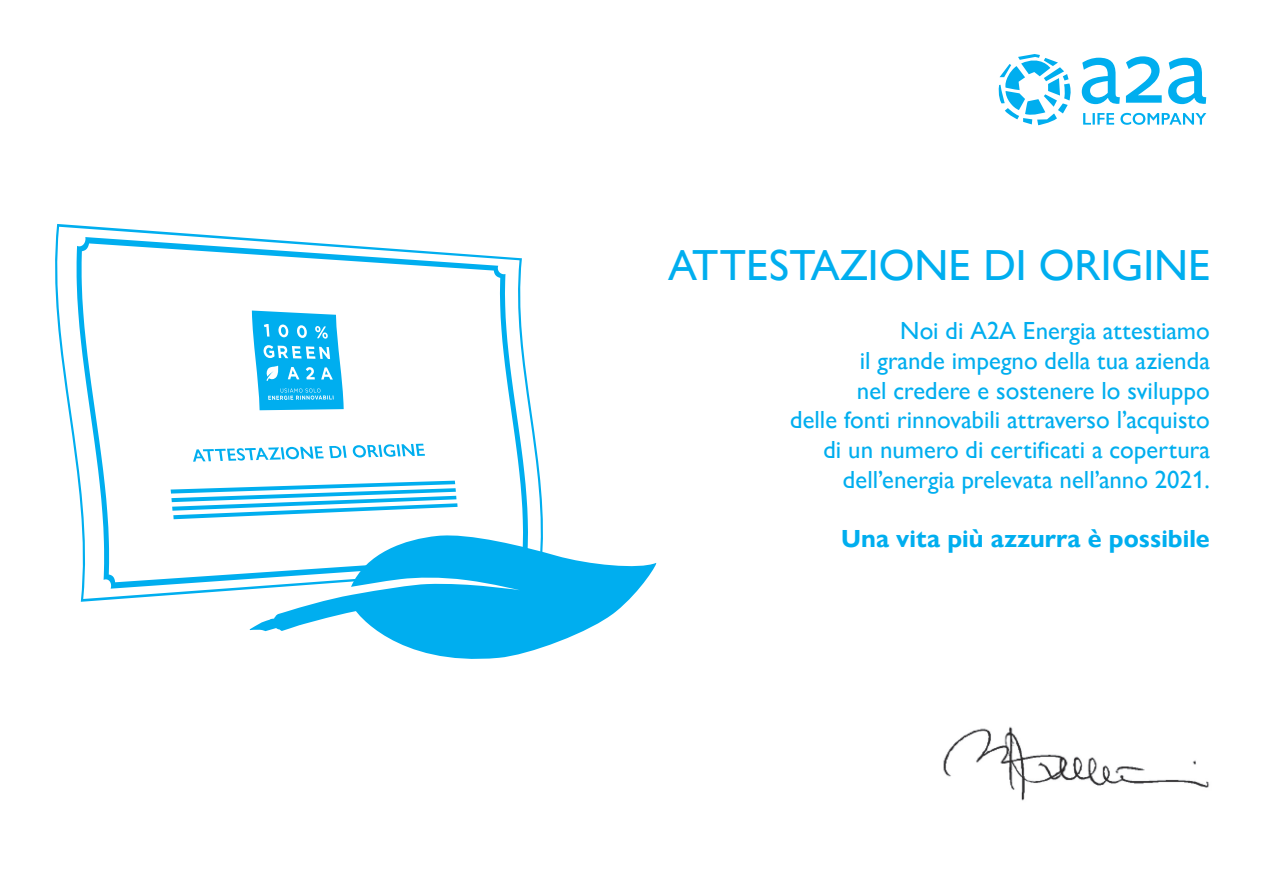
<style>
.page{position:relative;width:1263px;height:893px;background:#fff}
.page>*{position:absolute;margin:0;border:0;box-sizing:border-box;transform-origin:0 0}
.t1{font:500 43.5px "Gill Sans Nova";color:#00aeef}
.Paragrafo_base{font:500 24.75px/29.7px "Gill Sans Nova";color:#00aeef;text-align:right}
.Paragrafo_base-2{font:700 24.75px "Gill Sans Nova";color:#00aeef}
</style>
<div class="page">
<svg style="left:55px;top:224px;width:488px;height:378px"></svg>
<svg style="left:171px;top:481px;width:286px;height:38px"></svg>
<svg style="left:250px;top:533px;width:407px;height:126px;fill:#00aeef"></svg>
<svg style="left:193px;top:446px;width:154px;height:16px"></svg>
<svg style="left:353px;top:444px;width:72px;height:14px"></svg>
<svg style="left:252px;top:311px;width:92px;height:99px"></svg>
<svg style="left:998px;top:54px;width:73px;height:71px"></svg>
<svg style="left:1082px;top:58px;width:38px;height:46px"></svg>
<svg style="left:1126px;top:56px;width:36px;height:47px"></svg>
<svg style="left:1168px;top:58px;width:38px;height:46px"></svg>
<svg style="left:1083px;top:113px;width:123px;height:12px"></svg>
<img style="left:943px;top:726px;width:266px;height:75px">
<p class="t1" style="left:668px;top:239px;width:544px">ATTESTAZIONE DI ORIGINE</p>
<p class="Paragrafo_base" style="left:900px;top:316px;width:311px">Noi di A2A Energia attestiamo</p>
<p class="Paragrafo_base" style="left:860px;top:345px;width:352px">il grande impegno della tua azienda</p>
<p class="Paragrafo_base" style="left:857px;top:375px;width:354px">nel credere e sostenere lo sviluppo</p>
<p class="Paragrafo_base" style="left:790px;top:405px;width:421px">delle fonti rinnovabili attraverso l’acquisto di un numero di certificati a copertura dell’energia prelevata nell’anno 2021.</p>
<p class="Paragrafo_base-2" style="left:841px;top:523px;width:370px">Una vita più azzurra è possibile</p>
</div>
